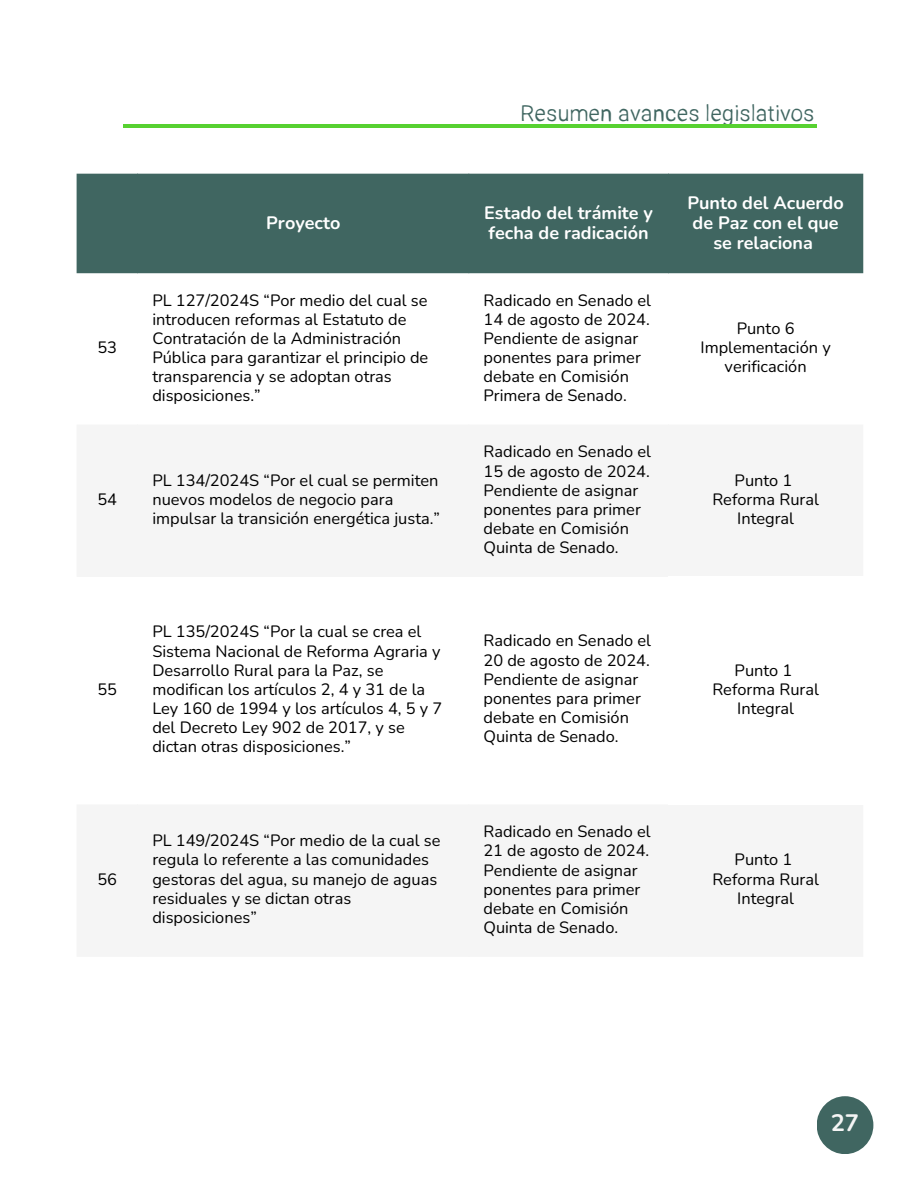
<style>
.page{position:relative;width:918px;height:1188px;background:#fff}
.page>*{position:absolute;margin:0;border:0;box-sizing:border-box;transform-origin:0 0}
.t1{font:700 23.7px "Nunito";color:#f5f5f5}
.t2{font:300 22.5px "Ramona";color:#406661}
.t3{font:700 18px/20.2px "Nunito";color:#fff}
.t4{font:16.35px/19.2px "Nunito";color:#000}
</style>
<div class="page">
<div style="left:817px;top:1096px;width:56px;height:58px;background:#406661;border-radius:50%"></div>
<hr style="left:123px;top:124px;width:694px;height:4px;background:#57d131">
<div style="left:77px;top:174px;width:786px;height:99px;background:#406661"></div>
<p class="t4" style="left:97px;top:338px;width:21px">53</p>
<p class="t4" style="left:97px;top:490px;width:21px">54</p>
<p class="t4" style="left:97px;top:680px;width:21px">55</p>
<p class="t4" style="left:97px;top:870px;width:21px">56</p>
<h1 class="t2" style="left:520px;top:104px;width:296px">Resumen avances legislativos</h1>
<p class="t3" style="left:266px;top:213px;width:76px">Proyecto</p>
<p class="t3" style="left:484px;top:203px;width:170px">Estado del trámite y fecha de radicación</p>
<p class="t3" style="left:687px;top:193px;width:158px;text-align:center">Punto del Acuerdo de Paz con el que se relaciona</p>
<p class="t4" style="left:152px;top:291px;width:277px">PL 127/2024S “Por medio del cual se introducen reformas al Estatuto de<br>Contratación de la Administración<br>Pública para garantizar el principio de transparencia y se adoptan otras disposiciones.”</p>
<p class="t4" style="left:484px;top:291px;width:169px">Radicado en Senado el<br>14 de agosto de 2024.<br>Pendiente de asignar ponentes para primer debate en Comisión<br>Primera de Senado.</p>
<p class="t4" style="left:152px;top:471px;width:289px">PL 134/2024S “Por el cual se permiten nuevos modelos de negocio para impulsar la transición energética justa.”</p>
<p class="t4" style="left:484px;top:442px;width:169px">Radicado en Senado el<br>15 de agosto de 2024.<br>Pendiente de asignar ponentes para primer debate en Comisión<br>Quinta de Senado.</p>
<p class="t4" style="left:152px;top:622px;width:291px">PL 135/2024S “Por la cual se crea el Sistema Nacional de Reforma Agraria y Desarrollo Rural para la Paz, se modifican los artículos 2, 4 y 31 de la Ley 160 de 1994 y los artículos 4, 5 y 7 del Decreto Ley 902 de 2017, y se dictan otras disposiciones.”</p>
<p class="t4" style="left:484px;top:631px;width:169px">Radicado en Senado el<br>20 de agosto de 2024.<br>Pendiente de asignar ponentes para primer debate en Comisión<br>Quinta de Senado.</p>
<p class="t4" style="left:152px;top:831px;width:290px">PL 149/2024S “Por medio de la cual se regula lo referente a las comunidades gestoras del agua, su manejo de aguas residuales y se dictan otras disposiciones”</p>
<p class="t4" style="left:484px;top:822px;width:169px">Radicado en Senado el<br>21 de agosto de 2024.<br>Pendiente de asignar ponentes para primer debate en Comisión<br>Quinta de Senado.</p>
<p class="t4" style="left:737px;top:319px;width:59px">Punto 6</p>
<p class="t4" style="left:701px;top:338px;width:132px;text-align:center">Implementación y verificación</p>
<p class="t4" style="left:735px;top:471px;width:59px">Punto 1</p>
<p class="t4" style="left:712px;top:490px;width:108px;text-align:center">Reforma Rural<br>Integral</p>
<p class="t4" style="left:735px;top:661px;width:59px">Punto 1</p>
<p class="t4" style="left:712px;top:680px;width:108px;text-align:center">Reforma Rural<br>Integral</p>
<p class="t4" style="left:735px;top:851px;width:59px">Punto 1</p>
<p class="t4" style="left:712px;top:870px;width:108px;text-align:center">Reforma Rural<br>Integral</p>
<p class="t1" style="left:831px;top:1107px;width:30px">27</p>
</div>
